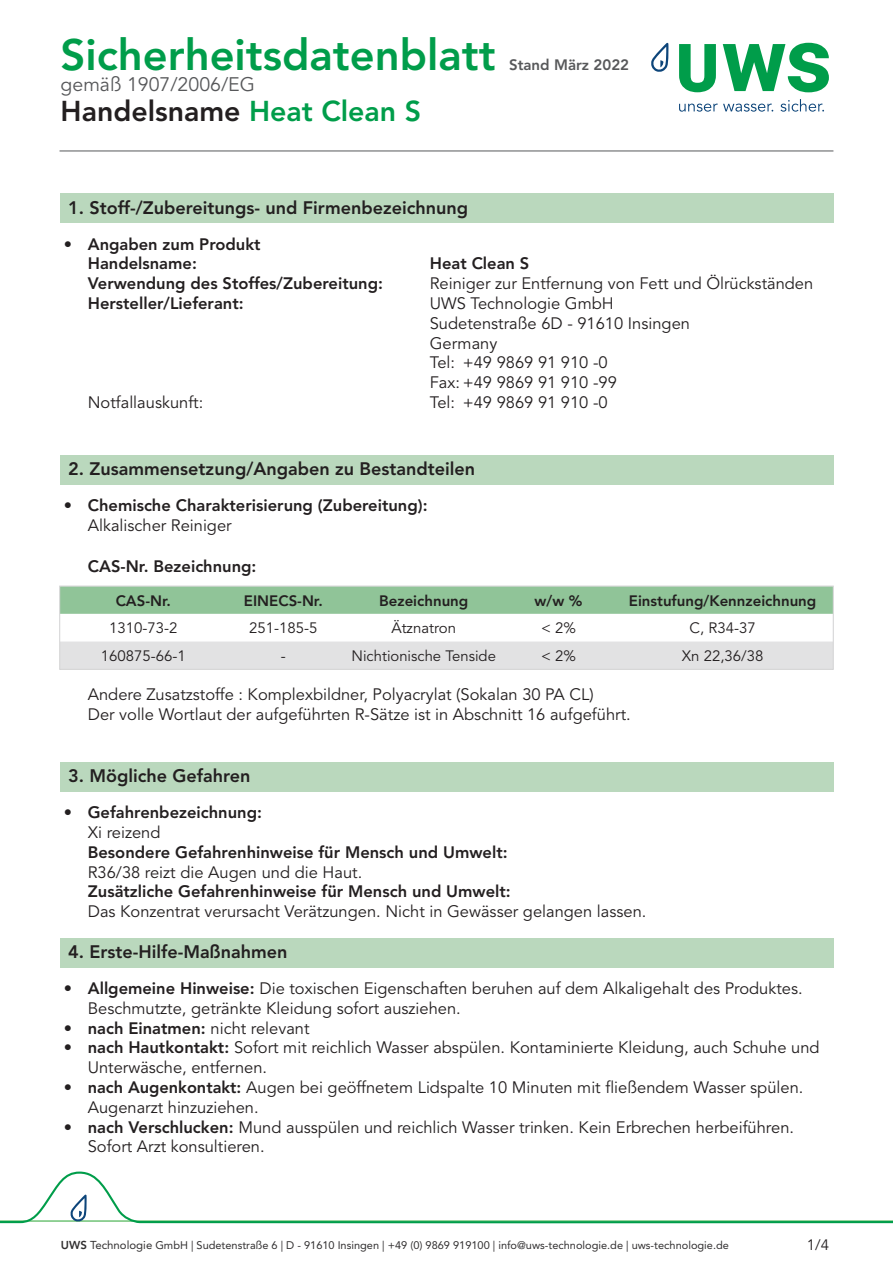
<style>
.page{position:relative;width:893px;height:1263px;background:#fff}
.page>*{position:absolute;margin:0;border:0;box-sizing:border-box;transform-origin:0 0}
.t1{font:800 43.5px "Avenir LT Pro";color:#009d4a}
.t2{font:800 28.5px "Avenir LT Pro";color:#231f20}
.t3{font:19.5px "Avenir LT Pro";color:#57585a}
.t4{font:800 18px "Avenir LT Pro";color:#231f20}
.t5{font:16.5px/19.8px "Avenir LT Pro";color:#231f20}
.t6{font:800 16.5px "Avenir LT Pro";color:#231f20}
.t7{font:15px "Avenir LT Pro";color:#231f20}
.t8{font:800 15px "Avenir LT Pro";color:#231f20}
.t9{font:800 15px "Avenir LT Pro";color:#57585a}
.t10{font:10.95px "Avenir LT Std";color:#312f30}
.s1{color:#009d4a}
.s2{font-weight:400}
.s3{font-weight:800}
.s4{font-family:"Avenir LT Pro";font-weight:800;font-size:11.4px}
.s5{font-size:11.4px}
</style>
<div class="page">
<svg style="left:679px;top:43px;width:150px;height:49px"></svg>
<svg style="left:651px;top:43px;width:18px;height:29px"></svg>
<svg style="left:679px;top:104px;width:94px;height:8px"></svg>
<svg style="left:780px;top:99px;width:44px;height:13px"></svg>
<div style="left:60px;top:762px;width:773px;height:30px;background:#bad8bd"></div>
<div style="left:60px;top:938px;width:773px;height:29px;background:#bad8bd"></div>
<div style="left:60px;top:193px;width:773px;height:30px;background:#bad8bd"></div>
<div style="left:60px;top:455px;width:773px;height:30px;background:#bad8bd"></div>
<svg style="left:62px;top:588px;width:769px;height:79px"></svg>
<div style="left:60px;top:586px;width:773px;height:83px;border:1px solid #d2d2d3"></div>
<hr style="left:60px;top:151px;width:773px;height:1px;background:#57585a">
<svg style="left:0;top:1171px;width:893px;height:53px"></svg>
<svg style="left:71px;top:1194px;width:16px;height:28px"></svg>
<p class="t1" style="left:61px;top:29px;width:437px">Sicherheitsdatenblatt</p>
<p class="t3" style="left:61px;top:73px;width:196px">gemäß 1907/2006/EG</p>
<p class="t2" style="left:61px;top:94px;width:362px">Handelsname <span class="s1">Heat Clean S</span></p>
<p class="t9" style="left:509px;top:56px;width:121px">Stand März 2022</p>
<p class="t4" style="left:68px;top:197px;width:402px">1. Stoff-/Zubereitungs- und Firmenbezeichnung</p>
<p class="t6" style="left:64px;top:234px;width:198px"><span class="s2">•</span> Angaben zum Produkt</p>
<p class="t6" style="left:88px;top:254px;width:111px">Handelsname:</p>
<p class="t6" style="left:430px;top:254px;width:101px">Heat Clean S</p>
<p class="t6" style="left:88px;top:274px;width:297px">Verwendung des Stoffes/Zubereitung:</p>
<p class="t5" style="left:430px;top:274px;width:385px">Reiniger zur Entfernung von Fett und Ölrückständen</p>
<p class="t6" style="left:88px;top:293px;width:157px">Hersteller/Lieferant:</p>
<p class="t5" style="left:430px;top:294px;width:185px">UWS Technologie GmbH</p>
<p class="t5" style="left:430px;top:313px;width:262px">Sudetenstraße 6D - 91610 Insingen</p>
<p class="t5" style="left:430px;top:333px;width:69px">Germany</p>
<p class="t5" style="left:430px;top:353px;width:179px">Tel: +49 9869 91 910 -0</p>
<p class="t5" style="left:430px;top:373px;width:189px">Fax: +49 9869 91 910 -99</p>
<p class="t5" style="left:88px;top:393px;width:117px">Notfallauskunft:</p>
<p class="t5" style="left:430px;top:393px;width:179px">Tel: +49 9869 91 910 -0</p>
<p class="t4" style="left:68px;top:458px;width:408px">2. Zusammensetzung/Angaben zu Bestandteilen</p>
<p class="t6" style="left:64px;top:496px;width:365px"><span class="s2">•</span> Chemische Charakterisierung (Zubereitung):</p>
<p class="t5" style="left:88px;top:516px;width:145px">Alkalischer Reiniger</p>
<p class="t6" style="left:88px;top:557px;width:170px">CAS-Nr. Bezeichnung:</p>
<p class="t8" style="left:116px;top:592px;width:57px">CAS-Nr.</p>
<p class="t8" style="left:244px;top:592px;width:80px">EINECS-Nr.</p>
<p class="t8" style="left:379px;top:592px;width:91px">Bezeichnung</p>
<p class="t8" style="left:535px;top:592px;width:49px">w/w %</p>
<p class="t8" style="left:629px;top:592px;width:189px">Einstufung/Kennzeichnung</p>
<p class="t7" style="left:109px;top:619px;width:70px">1310-73-2</p>
<p class="t7" style="left:249px;top:619px;width:70px">251-185-5</p>
<p class="t7" style="left:391px;top:619px;width:66px">Ätznatron</p>
<p class="t7" style="left:541px;top:619px;width:36px">&lt; 2%</p>
<p class="t7" style="left:689px;top:619px;width:68px">C, R34-37</p>
<p class="t7" style="left:101px;top:647px;width:87px">160875-66-1</p>
<p class="t7" style="left:281px;top:647px;width:6px">-</p>
<p class="t7" style="left:352px;top:647px;width:146px">Nichtionische Tenside</p>
<p class="t7" style="left:541px;top:647px;width:36px">&lt; 2%</p>
<p class="t7" style="left:682px;top:647px;width:83px">Xn 22,36/38</p>
<p class="t5" style="left:88px;top:685px;width:507px">Andere Zusatzstoffe : Komplexbildner, Polyacrylat (Sokalan 30 PA CL)</p>
<p class="t5" style="left:88px;top:705px;width:544px">Der volle Wortlaut der aufgeführten R-Sätze ist in Abschnitt 16 aufgeführt.</p>
<p class="t4" style="left:68px;top:765px;width:184px">3. Mögliche Gefahren</p>
<p class="t6" style="left:64px;top:803px;width:200px"><span class="s2">•</span> Gefahrenbezeichnung:</p>
<p class="t5" style="left:88px;top:823px;width:74px">Xi reizend</p>
<p class="t6" style="left:88px;top:842px;width:421px">Besondere Gefahrenhinweise für Mensch und Umwelt:</p>
<p class="t5" style="left:88px;top:862px;width:276px">R36/38 reizt die Augen und die Haut.</p>
<p class="t6" style="left:88px;top:882px;width:424px">Zusätzliche Gefahrenhinweise für Mensch und Umwelt:</p>
<p class="t5" style="left:88px;top:902px;width:560px">Das Konzentrat verursacht Verätzungen. Nicht in Gewässer gelangen lassen.</p>
<p class="t4" style="left:68px;top:941px;width:221px">4. Erste-Hilfe-Maßnahmen</p>
<p class="t5" style="left:64px;top:979px;width:740px">• <span class="s3">Allgemeine Hinweise:</span> Die toxischen Eigenschaften beruhen auf dem Alkaligehalt des Produktes.</p>
<p class="t5" style="left:88px;top:998px;width:375px">Beschmutzte, getränkte Kleidung sofort ausziehen.</p>
<p class="t5" style="left:64px;top:1018px;width:247px">• <span class="s3">nach Einatmen:</span> nicht relevant</p>
<p class="t5" style="left:64px;top:1038px;width:757px">• <span class="s3">nach Hautkontakt:</span> Sofort mit reichlich Wasser abspülen. Kontaminierte Kleidung, auch Schuhe und</p>
<p class="t5" style="left:88px;top:1058px;width:181px">Unterwäsche, entfernen.</p>
<p class="t5" style="left:88px;top:1078px;width:717px;text-indent:-24px">• <span class="s3">nach Augenkontakt:</span> Augen bei geöffnetem Lidspalte 10 Minuten mit fließendem Wasser spülen.<br>Augenarzt hinzuziehen.</p>
<p class="t5" style="left:88px;top:1117px;width:708px;text-indent:-24px">• <span class="s3">nach Verschlucken:</span> Mund ausspülen und reichlich Wasser trinken. Kein Erbrechen herbeiführen.<br>Sofort Arzt konsultieren.</p>
<p class="t10" style="left:61px;top:1239px;width:669px"><span class="s4">UWS</span> <span class="s5">Technologie</span> GmbH | Sudetenstraße 6 | D - 91610 Insingen | +49 (0) 9869 919100 | info@uws-technologie.de | uws-technologie.de</p>
<p class="t7" style="left:807px;top:1236px;width:24px">1/4</p>
</div>
